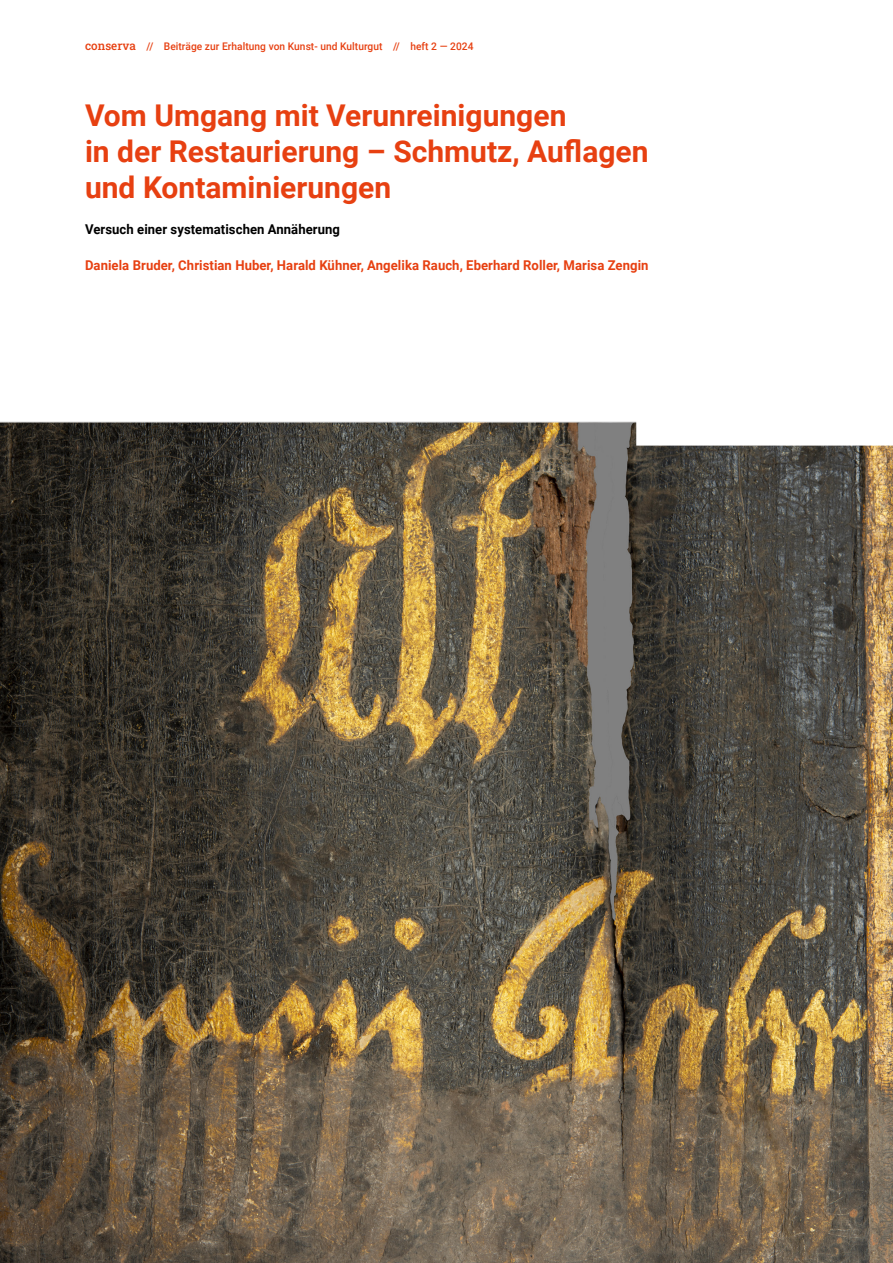
<style>
.page{position:relative;width:893px;height:1263px;background:#fff}
.page>*{position:absolute;margin:0;border:0;box-sizing:border-box;transform-origin:0 0}
.wild_020_Kapitelüberschrift{font:700 30px/36px "Roboto";color:#e74011}
.wild_009_Autor_in{font:700 13.5px "Roboto";letter-spacing:.005em;color:#e74011}
.wild_Beitragsbeschreibung{font:700 13.5px "Roboto";letter-spacing:.005em;color:#000}
.t1{font:500 10.5px "Roboto";letter-spacing:.005em;color:#e74011}
.s1{font-family:"Roboto Slab";font-size:12px}
</style>
<div class="page">
<img style="left:0;top:422px;width:893px;height:841px">
<p class="t1" style="left:85px;top:39px;width:390px"><span class="s1">conserva</span> // Beiträge zur Erhaltung von Kunst- und Kulturgut // heft 2 — 2024</p>
<p class="wild_020_Kapitelüberschrift" style="left:85px;top:96px;width:565px">Vom Umgang mit Verunreinigungen<br>in der Restaurierung – Schmutz, Auflagen und Kontaminierungen</p>
<p class="wild_Beitragsbeschreibung" style="left:85px;top:220px;width:257px">Versuch einer systematischen Annäherung</p>
<p class="wild_009_Autor_in" style="left:85px;top:256px;width:565px">Daniela Bruder, Christian Huber, Harald Kühner, Angelika Rauch, Eberhard Roller, Marisa Zengin</p>
</div>
